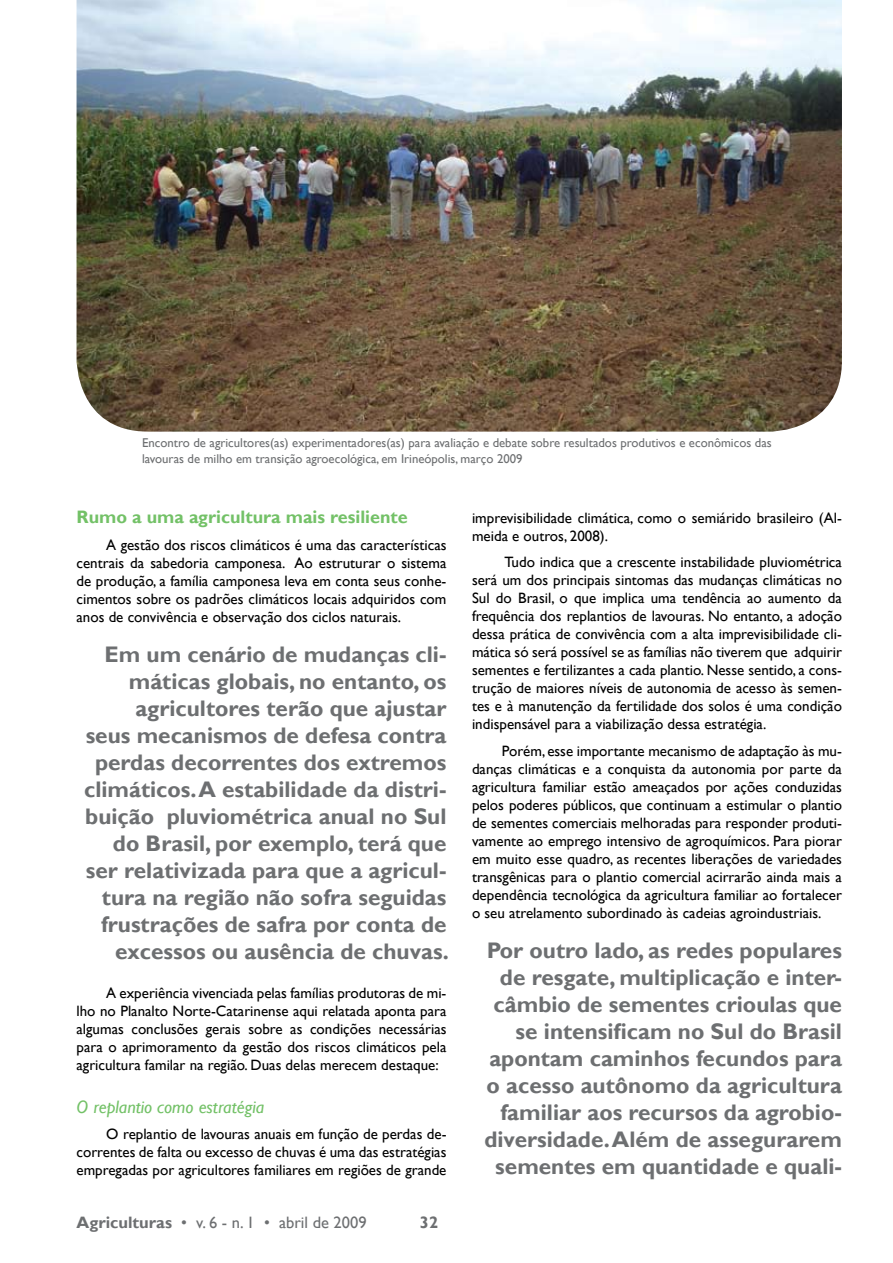
<style>
.page{position:relative;width:893px;height:1263px;background:#fff}
.page>*{position:absolute;margin:0;border:0;box-sizing:border-box;transform-origin:0 0}
.t1{font:700 22.5px/27px "Gill Sans";color:#6d6f71;text-align:right}
.t2{font:700 18px "Gill Sans";color:#73c167}
.t3{font:italic 18px "Gill Sans";color:#73c167}
.t4{font:16.5px "Gill Sans";color:#6d6f71}
.t5{font:700 16.5px "Gill Sans";color:#6d6f71}
.t6{font:15px/18px "Gill Sans";color:#000;text-align:justify}
.t7{font:12.75px/15.3px "Gill Sans";color:#6d6f71}
.s1{font-weight:700}
</style>
<div class="page">
<img style="left:77px;top:0;width:765px;height:432px">
<p class="t7" style="left:142px;top:436px;width:631px">Encontro de agricultores(as) experimentadores(as) para avaliação e debate sobre resultados produtivos e econômicos das lavouras de milho em transição agroecológica, em Irineópolis, março 2009</p>
<p class="t2" style="left:77px;top:506px;width:333px">Rumo a uma agricultura mais resiliente</p>
<p class="t6" style="left:77px;top:536px;width:371px;text-indent:30px">A gestão dos riscos climáticos é uma das características centrais da sabedoria camponesa. Ao estruturar o sistema de produção, a família camponesa leva em conta seus conhe&shy;cimentos sobre os padrões climáticos locais adquiridos com anos de convivência e observação dos ciclos naturais.</p>
<p class="t1" style="left:84px;top:641px;width:366px">Em um cenário de mudanças cli&shy;máticas globais, no entanto, os agricultores terão que ajustar<br>seus mecanismos de defesa contra perdas decorrentes dos extremos climáticos. A estabilidade da distri&shy;buição pluviométrica anual no Sul do Brasil, por exemplo, terá que ser relativizada para que a agricul&shy;tura na região não sofra seguidas frustrações de safra por conta de excessos ou ausência de chuvas.</p>
<p class="t6" style="left:77px;top:984px;width:371px;text-indent:30px">A experiência vivenciada pelas famílias produtoras de mi&shy;lho no Planalto Norte-Catarinense aqui relatada aponta para algumas conclusões gerais sobre as condições necessárias para o aprimoramento da gestão dos riscos climáticos pela agricultura familar na região. Duas delas merecem destaque:</p>
<p class="t3" style="left:77px;top:1096px;width:189px">O replantio como estratégia</p>
<p class="t6" style="left:77px;top:1125px;width:371px;text-indent:30px">O replantio de lavouras anuais em função de perdas de&shy;correntes de falta ou excesso de chuvas é uma das estratégias empregadas por agricultores familiares em regiões de grande</p>
<p class="t4" style="left:77px;top:1212px;width:292px"><span class="s1">Agriculturas</span> • v. 6 - n. 1 • abril de 2009</p>
<p class="t5" style="left:420px;top:1212px;width:20px">32</p>
<p class="t6" style="left:472px;top:509px;width:371px">imprevisibilidade climática, como o semiárido brasileiro (Al&shy;meida e outros, 2008).</p>
<p class="t6" style="left:472px;top:554px;width:371px;text-indent:33px">Tudo indica que a crescente instabilidade pluviométrica será um dos principais sintomas das mudanças climáticas no Sul do Brasil, o que implica uma tendência ao aumento da frequência dos replantios de lavouras. No entanto, a adoção dessa prática de convivência com a alta imprevisibilidade cli&shy;mática só será possível se as famílias não tiverem que adquirir sementes e fertilizantes a cada plantio. Nesse sentido, a cons&shy;trução de maiores níveis de autonomia de acesso às semen&shy;tes e à manutenção da fertilidade dos solos é uma condição indispensável para a viabilização dessa estratégia.</p>
<p class="t6" style="left:472px;top:742px;width:371px;text-indent:30px">Porém, esse importante mecanismo de adaptação às mu&shy;danças climáticas e a conquista da autonomia por parte da agricultura familiar estão ameaçados por ações conduzidas pelos poderes públicos, que continuam a estimular o plantio de sementes comerciais melhoradas para responder produti&shy;vamente ao emprego intensivo de agroquímicos. Para piorar em muito esse quadro, as recentes liberações de variedades transgênicas para o plantio comercial acirrarão ainda mais a dependência tecnológica da agricultura familiar ao fortalecer o seu atrelamento subordinado às cadeias agroindustriais.</p>
<p class="t1" style="left:484px;top:937px;width:359px">Por outro lado, as redes populares de resgate, multiplicação e inter&shy;câmbio de sementes crioulas que se intensificam no Sul do Brasil apontam caminhos fecundos para o acesso autônomo da agricultura familiar aos recursos da agrobio&shy;diversidade. Além de assegurarem sementes em quantidade e quali-</p>
</div>
